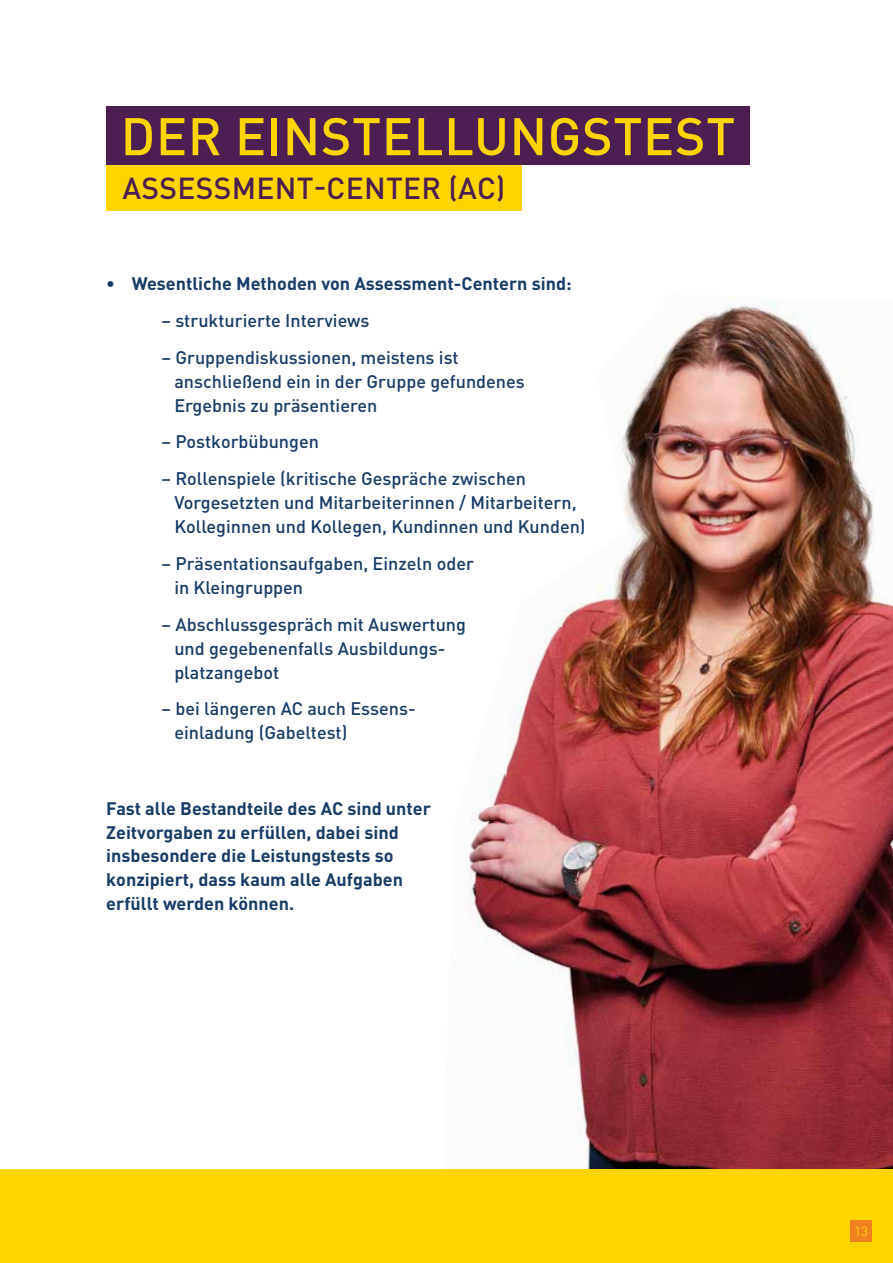
<style>
.page{position:relative;width:893px;height:1263px;background:#fff}
.page>*{position:absolute;margin:0;border:0;box-sizing:border-box;transform-origin:0 0}
.t1{font:500 52.05px "DIN Pro DR Vp";letter-spacing:.01em;color:#ffd500}
.t2{font:500 30px "DIN Pro DR Vp";letter-spacing:.01em;color:#4d1e51}
.t3{font:500 18px/24px "DIN Pro DR Vp";color:#183b67}
.t4{font:700 18px/24px "DIN Pro DR Vp";color:#183b67}
.t5{font:13.5px "DIN Pro DR Vp";color:#ffd405}
</style>
<div class="page">
<img style="left:622px;top:296px;width:252px;height:257px">
<img style="left:564px;top:449px;width:58px;height:720px">
<img style="left:511px;top:609px;width:53px;height:364px">
<img style="left:605px;top:553px;width:288px;height:261px">
<img style="left:468px;top:740px;width:43px;height:206px">
<img style="left:596px;top:814px;width:297px;height:262px">
<img style="left:592px;top:1076px;width:301px;height:93px">
<div style="left:0;top:1169px;width:893px;height:94px;background:#ffd500"></div>
<div style="left:106px;top:164px;width:416px;height:47px;background:#ffd500"></div>
<div style="left:106px;top:106px;width:644px;height:58px;background:#4d1e51"></div>
<div style="left:850px;top:1220px;width:22px;height:22px;background:#f08223"></div>
<h1 class="t1" style="left:121px;top:103px;width:616px">DER EINSTELLUNGSTEST</h1>
<h2 class="t2" style="left:123px;top:169px;width:384px">ASSESSMENT-CENTER (AC)</h2>
<p class="t4" style="left:106px;top:271px;width:467px">• Wesentliche Methoden von Assessment-Centern sind:</p>
<p class="t3" style="left:162px;top:308px;width:209px">– strukturierte Interviews</p>
<p class="t3" style="left:174px;top:345px;width:352px;text-indent:-13px">– Gruppendiskussionen, meistens ist anschließend ein in der Gruppe gefundenes<br>Ergebnis zu präsentieren</p>
<p class="t3" style="left:162px;top:429px;width:159px">– Postkorbübungen</p>
<p class="t3" style="left:174px;top:466px;width:413px;text-indent:-13px">– Rollenspiele (kritische Gespräche zwischen<br>Vorgesetzten und Mitarbeiterinnen / Mitarbeitern,<br>Kolleginnen und Kollegen, Kundinnen und Kunden)</p>
<p class="t3" style="left:174px;top:551px;width:301px;text-indent:-13px">– Präsentationsaufgaben, Einzeln oder in Kleingruppen</p>
<p class="t3" style="left:174px;top:612px;width:293px;text-indent:-13px">– Abschlussgespräch mit Auswertung und gegebenenfalls Ausbildungs&shy;platzangebot</p>
<p class="t3" style="left:174px;top:696px;width:243px;text-indent:-13px">– bei längeren AC auch Essens&shy;einladung (Gabeltest)</p>
<p class="t4" style="left:106px;top:795px;width:326px">Fast alle Bestandteile des AC sind unter Zeitvorgaben zu erfüllen, dabei sind insbesondere die Leistungstests so konzipiert, dass kaum alle Aufgaben erfüllt werden können.</p>
<p class="t5" style="left:854px;top:1223px;width:16px">13</p>
</div>
